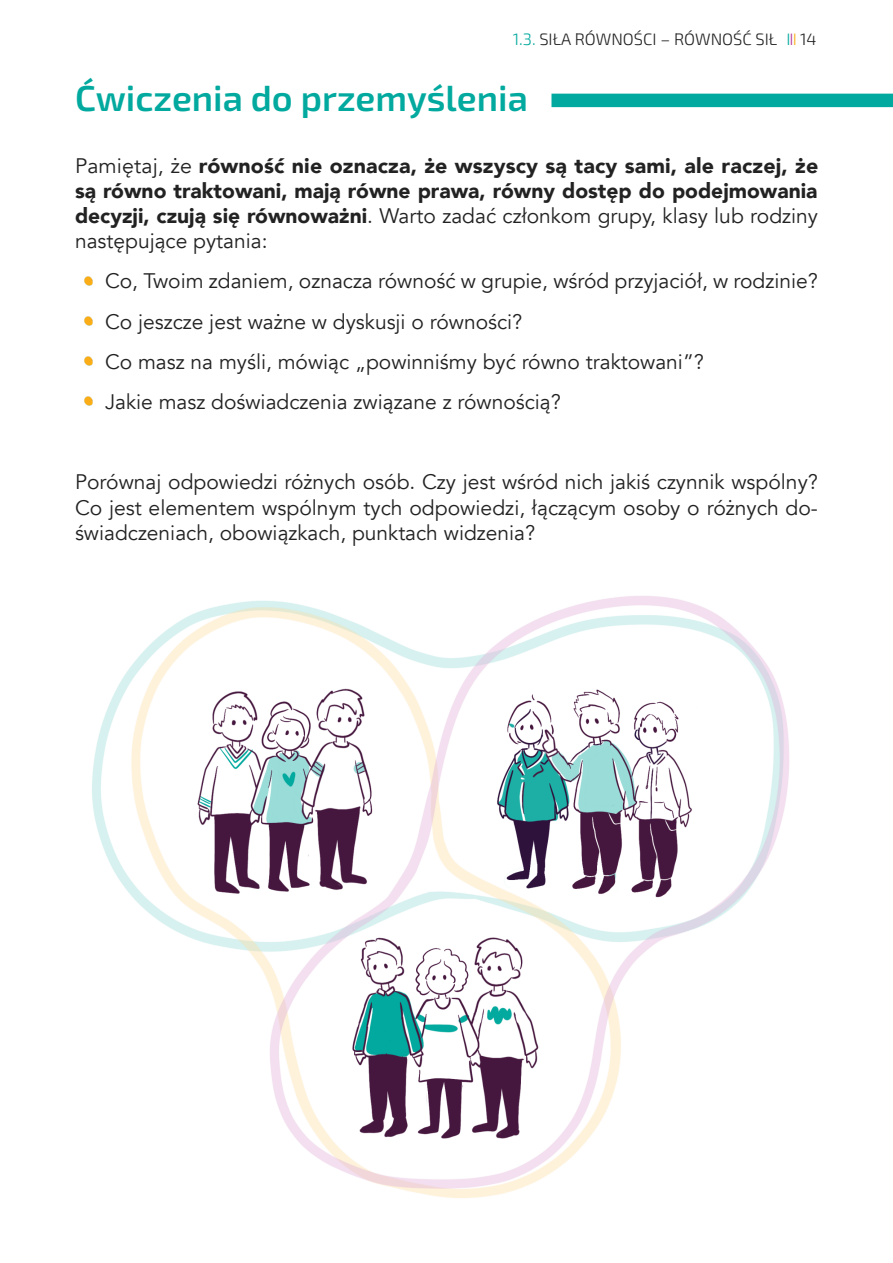
<style>
.page{position:relative;width:893px;height:1263px;background:#fff}
.page>*{position:absolute;margin:0;border:0;box-sizing:border-box;transform-origin:0 0}
.t1{font:600 36px "Exo 2";color:#02a99e}
.t2{font:21px/40.2px "Avenir";color:#222}
.t3{font:900 21px/25.2px "Avenir";color:#222;text-align:justify}
.t4{font:300 16.5px "Exo 2";color:#222}
.s1{color:#02a99e}
.s2{color:#b23a9b}
.s3{color:#faad17}
.s4{font-weight:400}
</style>
<div class="page">
<img style="left:92px;top:596px;width:697px;height:602px">
<div style="left:551px;top:94px;width:342px;height:13px;background:#02a99e"></div>
<p class="t4" style="left:513px;top:28px;width:266px"><span class="s1">1.3.</span> SIŁA RÓWNOŚCI – RÓWNOŚĆ SIŁ</p>
<p class="t4" style="left:786px;top:28px;width:32px"><span class="s1">I</span><span class="s2">I</span><span class="s3">I</span> 14</p>
<h1 class="t1" style="left:75px;top:73px;width:454px">Ćwiczenia do przemyślenia</h1>
<p class="t3" style="left:75px;top:152px;width:745px"><span class="s4">Pamiętaj, że</span> równość nie oznacza, że wszyscy są tacy sami, ale raczej, że są równo traktowani, mają równe prawa, równy dostęp do podejmowania decyzji, czują się równoważni<span class="s4">. Warto zadać członkom grupy, klasy lub rodziny następujące pytania:</span></p>
<p class="t2" style="left:105px;top:261px;width:714px">Co, Twoim zdaniem, oznacza równość w grupie, wśród przyjaciół, w rodzinie?<br>Co jeszcze jest ważne w dyskusji o równości?<br>Co masz na myśli, mówiąc „powinniśmy być równo traktowani”?<br>Jakie masz doświadczenia związane z równością?</p>
<p class="t2" style="left:75px;top:470px;width:744px;line-height:25.2px;text-align:justify">Porównaj odpowiedzi różnych osób. Czy jest wśród nich jakiś czynnik wspólny?<br>Co jest elementem wspólnym tych odpowiedzi, łączącym osoby o różnych do&shy;świadczeniach, obowiązkach, punktach widzenia?</p>
</div>
